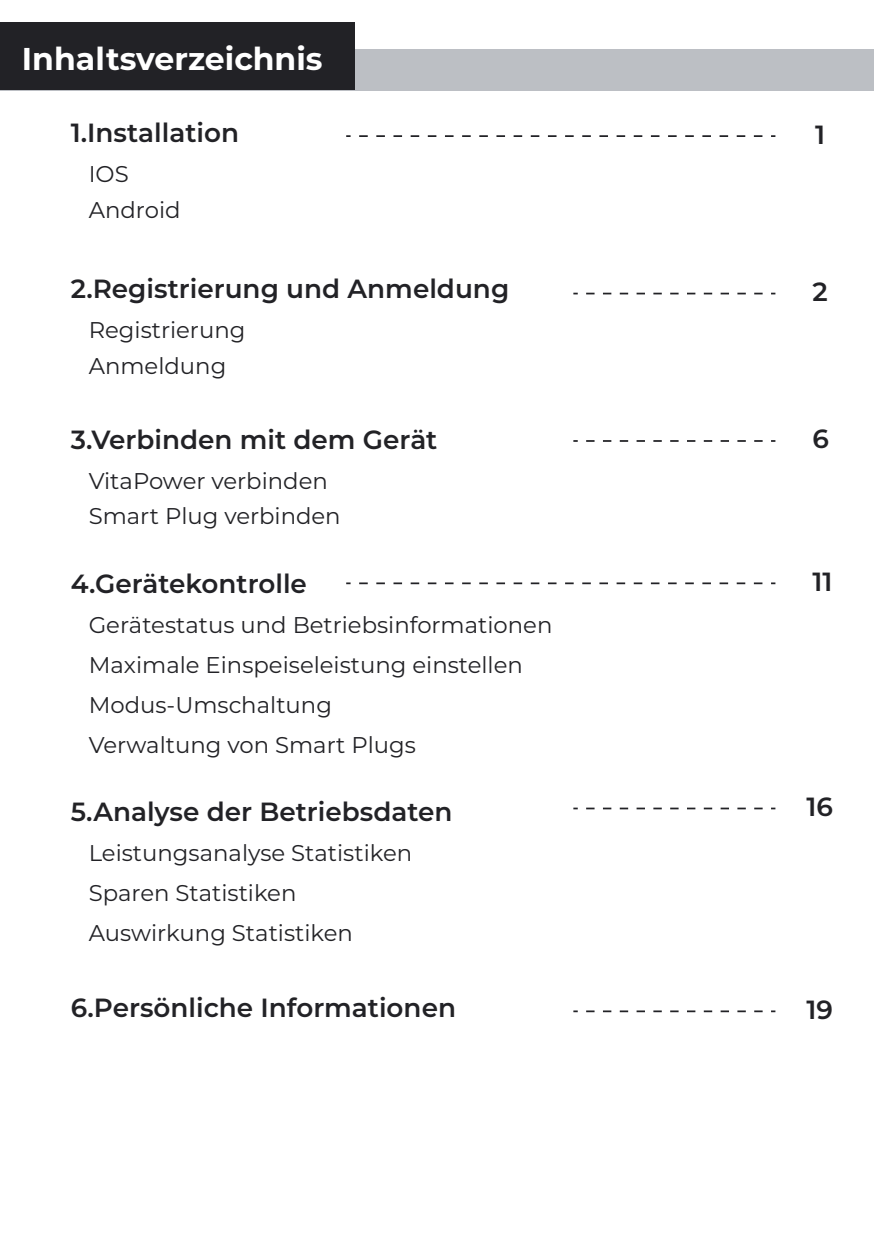
<style>
.page{position:relative;width:874px;height:1241px;background:#fff}
.page>*{position:absolute;margin:0;border:0;box-sizing:border-box;transform-origin:0 0}
.t1{font:700 31.5px "Montserrat";color:#fff}
.t2{font:600 26.25px "Montserrat";color:#222226}
.t3{font:22.75px/39.9px "Montserrat";color:#222226}
</style>
<div class="page">
<div style="left:0;top:49px;width:873px;height:42px;background:#bcbfc4"></div>
<div style="left:0;top:22px;width:355px;height:68px;background:#222226"></div>
<svg style="left:586px;top:292px;width:189px;height:2px"></svg>
<svg style="left:586px;top:440px;width:189px;height:2px"></svg>
<svg style="left:586px;top:807px;width:189px;height:2px"></svg>
<svg style="left:586px;top:1010px;width:189px;height:2px"></svg>
<svg style="left:359px;top:582px;width:416px;height:2px"></svg>
<svg style="left:359px;top:135px;width:416px;height:2px"></svg>
<h1 class="t1" style="left:22px;top:36px;width:302px">Inhaltsverzeichnis</h1>
<p class="t2" style="left:71px;top:114px;width:170px">1.Installation</p>
<p class="t3" style="left:89px;top:155px;width:93px;line-height:35.7px">IOS<br>Android</p>
<p class="t2" style="left:71px;top:270px;width:440px">2.Registrierung und Anmeldung</p>
<p class="t3" style="left:89px;top:311px;width:158px;line-height:35.7px">Registrierung<br>Anmeldung</p>
<p class="t2" style="left:71px;top:421px;width:368px">3.Verbinden mit dem Gerät</p>
<p class="t3" style="left:89px;top:462px;width:253px;line-height:35.7px">VitaPower verbinden<br>Smart Plug verbinden</p>
<p class="t2" style="left:71px;top:565px;width:237px">4.Gerätekontrolle</p>
<p class="t3" style="left:89px;top:604px;width:465px">Gerätestatus und Betriebsinformationen<br>Maximale Einspeiseleistung einstellen<br>Modus-Umschaltung<br>Verwaltung von Smart Plugs</p>
<p class="t2" style="left:71px;top:793px;width:383px">5.Analyse der Betriebsdaten</p>
<p class="t3" style="left:89px;top:832px;width:325px">Leistungsanalyse Statistiken<br>Sparen Statistiken<br>Auswirkung Statistiken</p>
<p class="t2" style="left:71px;top:989px;width:386px">6.Persönliche Informationen</p>
<p class="t2" style="left:814px;top:116px;width:12px">1</p>
<p class="t2" style="left:812px;top:273px;width:17px">2</p>
<p class="t2" style="left:812px;top:420px;width:18px">6</p>
<p class="t2" style="left:812px;top:562px;width:22px">11</p>
<p class="t2" style="left:806px;top:787px;width:28px">16</p>
<p class="t2" style="left:806px;top:990px;width:28px">19</p>
</div>
